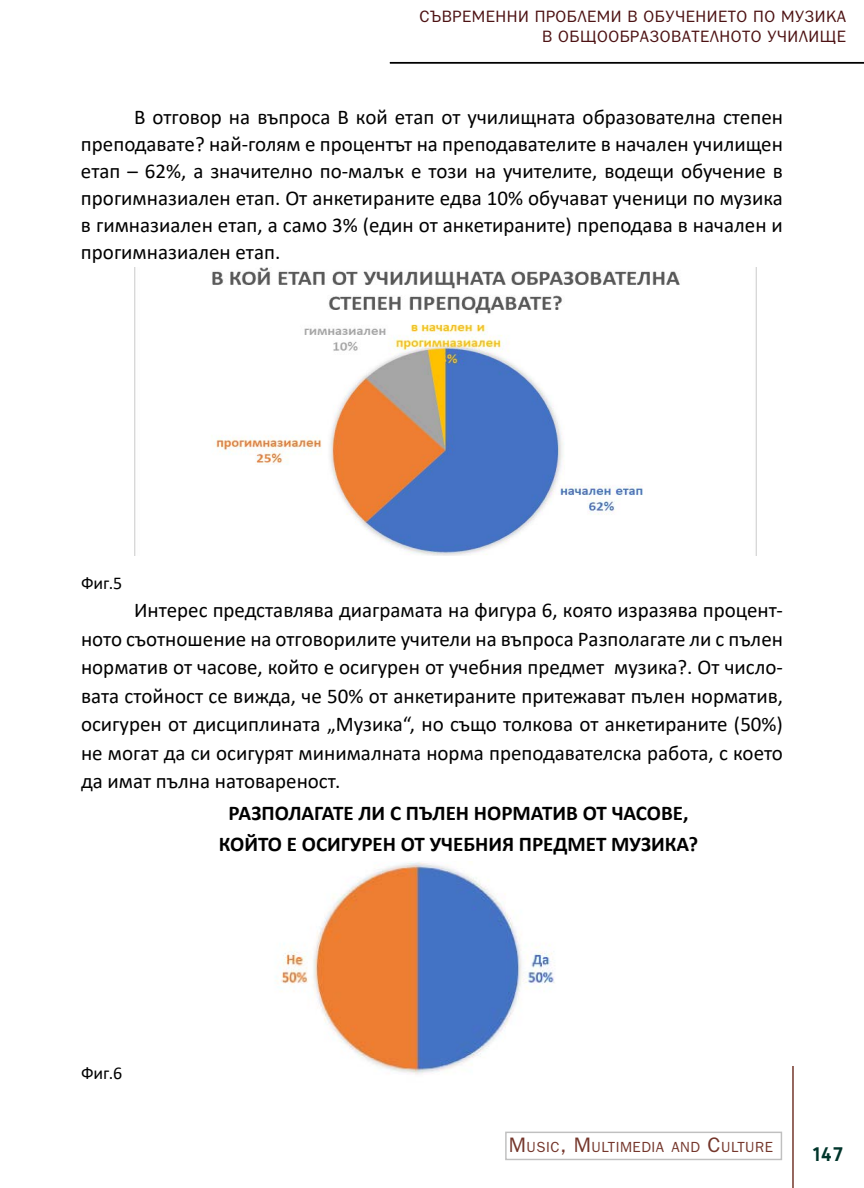
<style>
.page{position:relative;width:864px;height:1188px;background:#fff}
.page>*{position:absolute;margin:0;border:0;box-sizing:border-box;transform-origin:0 0}
.t1{font:21px/28.5px "Calibri";color:#000;text-align:justify}
.t2{font:700 21px/31.5px "Calibri";color:#000;text-align:center}
.t3{font:21px "Bloknot C";color:#74362b}
.t4{font:600 19.5px "Bergen Text";color:#01352b}
.t5{font:18px "Calibri";color:#000}
.t6{font:16.5px/19.8px "Bloknot C";letter-spacing:.025em;color:#4d1213;text-align:right}
.t7{font:14.7px "Bloknot C";letter-spacing:.035em;color:#74362b}
.s1{font-size:21px}
</style>
<div class="page">
<hr style="left:792px;top:1066px;width:2px;height:122px;background:#74362b">
<hr style="left:390px;top:62px;width:474px;height:1px;background:#000">
<img style="left:134px;top:268px;width:623px;height:288px">
<img style="left:275px;top:862px;width:280px;height:213px">
<p class="t6" style="left:419px;top:6px;width:428px">СЪВРЕМЕННИ ПРОБЛЕМИ В ОБУЧЕНИЕТО ПО МУЗИКА<br>В ОБЩООБРАЗОВАТЕЛНОТО УЧИЛИЩЕ</p>
<p class="t1" style="left:81px;top:103px;width:704px;line-height:27px;text-indent:53px">В отговор на въпроса В кой етап от училищната образователна степен преподавате? най-голям е процентът на преподавателите в начален училищен етап – 62%, а значително по-малък е този на учителите, водещи обучение в прогимназиален етап. От анкетираните едва 10% обучават ученици по музика в гимназиален етап, а само 3% (един от анкетираните) преподава в начален и прогимназиален етап.</p>
<p class="t5" style="left:81px;top:570px;width:43px">Фиг.5</p>
<p class="t1" style="left:81px;top:595px;width:704px;text-indent:53px">Интерес представлява диаграмата на фигура 6, която изразява процент&shy;ното съотношение на отговорилите учители на въпроса Разполагате ли с пълен норматив от часове, който е осигурен от учебния предмет музика?. От число&shy;вата стойност се вижда, че 50% от анкетираните притежават пълен норматив, осигурен от дисциплината „Музика“, но също толкова от анкетираните (50%) не могат да си осигурят минималната норма преподавателска работа, с което да имат пълна натовареност.</p>
<p class="t2" style="left:219px;top:797px;width:481px">РАЗПОЛАГАТЕ ЛИ С ПЪЛЕН НОРМАТИВ ОТ ЧАСОВЕ,<br>КОЙТО Е ОСИГУРЕН ОТ УЧЕБНИЯ ПРЕДМЕТ МУЗИКА?</p>
<p class="t5" style="left:81px;top:1060px;width:43px">Фиг.6</p>
<p class="t7" style="left:527px;top:1139px;width:248px">USIC<span class="s1">, M</span>ULTIM EDIA AND <span class="s1">C</span>ULTURE</p>
<p class="t3" style="left:509px;top:1133px;width:19px">M</p>
<p class="t4" style="left:813px;top:1140px;width:32px">147</p>
</div>
